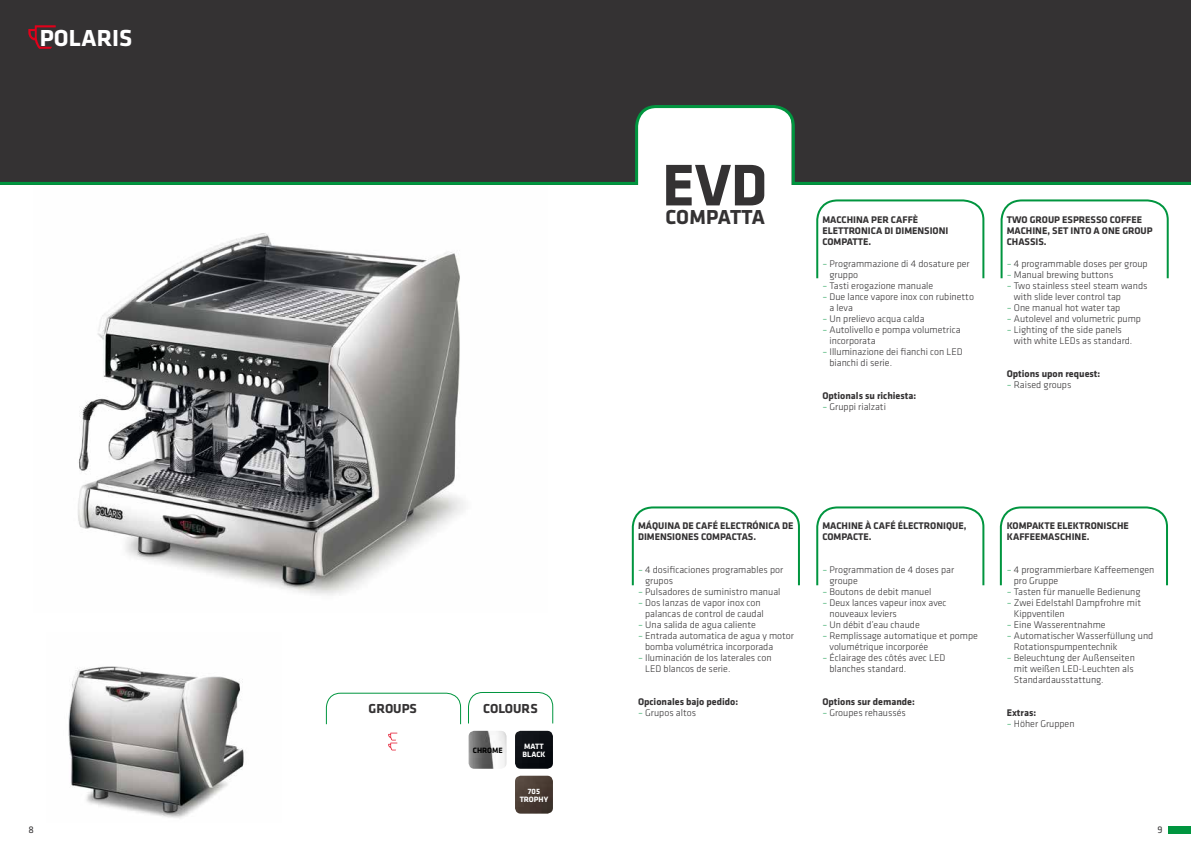
<style>
.page{position:relative;width:1191px;height:842px;background:#fff}
.page>*{position:absolute;margin:0;border:0;box-sizing:border-box;transform-origin:0 0}
.t1{font:700 60.9px "Klavika";color:#343233}
.t2{font:700 24.1px "Klavika";color:#fff}
.t3{font:700 21px "Klavika";letter-spacing:-.005em;color:#343233}
.t4{font:700 13.5px "Klavika";color:#343233}
.t5{font:300 10px/11px "Klavika";color:#343233}
.t6{font:700 10px/11px "Klavika";color:#343233}
.t7{font:10px "Klavika";color:#343233}
.t8{font:700 8px/8px "Klavika";color:#fff}
.t9{font:700 8px "Klavika";color:#000}
.s1{color:#00953f}
</style>
<div class="page">
<img style="left:78px;top:233px;width:387px;height:362px">
<img style="left:68px;top:666px;width:176px;height:152px">
<div style="left:0;top:0;width:1191px;height:184px;background:#343233"></div>
<div style="left:1168px;top:826px;width:23px;height:7px;background:#00953f"></div>
<svg style="left:0;top:105px;width:1191px;height:80px"></svg>
<svg style="left:816px;top:199px;width:169px;height:80px"></svg>
<svg style="left:816px;top:506px;width:169px;height:80px"></svg>
<svg style="left:631px;top:506px;width:169px;height:80px"></svg>
<svg style="left:1000px;top:199px;width:169px;height:80px"></svg>
<svg style="left:999px;top:506px;width:169px;height:80px"></svg>
<svg style="left:28px;top:25px;width:28px;height:24px"></svg>
<svg style="left:325px;top:692px;width:136px;height:33px"></svg>
<svg style="left:388px;top:733px;width:9px;height:17px"></svg>
<img style="left:515px;top:776px;width:38px;height:38px">
<svg style="left:468px;top:692px;width:86px;height:32px"></svg>
<img style="left:468px;top:731px;width:38px;height:38px">
<img style="left:515px;top:731px;width:38px;height:38px">
<h2 class="t2" style="left:40px;top:20px;width:94px">POLARIS</h2>
<h3 class="t4" style="left:369px;top:699px;width:50px">GROUPS</h3>
<h3 class="t4" style="left:483px;top:698px;width:56px">COLOURS</h3>
<p class="t9" style="left:473px;top:744px;width:31px">CHROME</p>
<p class="t8" style="left:522px;top:742px;width:24px">MATT<br>BLACK</p>
<p class="t8" style="left:520px;top:787px;width:30px;text-align:center">705<br>TROPHY</p>
<h1 class="t1" style="left:662px;top:141px;width:107px">EVD</h1>
<h3 class="t3" style="left:665px;top:202px;width:101px">COMPATTA</h3>
<p class="t6" style="left:822px;top:214px;width:128px">MACCHINA PER CAFFÈ<br>ELETTRONICA DI DIMENSIONI<br>COMPATTE.</p>
<p class="t5" style="left:829px;top:258px;width:142px;text-indent:-7px"><span class="s1">–</span> Programmazione di 4 dosature per gruppo</p>
<p class="t5" style="left:822px;top:280px;width:112px"><span class="s1">–</span> Tasti erogazione manuale</p>
<p class="t5" style="left:829px;top:291px;width:146px;text-indent:-7px"><span class="s1">–</span> Due lance vapore inox con rubinetto a leva</p>
<p class="t5" style="left:822px;top:313px;width:104px"><span class="s1">–</span> Un prelievo acqua calda</p>
<p class="t5" style="left:829px;top:324px;width:133px;text-indent:-7px"><span class="s1">–</span> Autolivello e pompa volumetrica incorporata</p>
<p class="t5" style="left:829px;top:346px;width:135px;text-indent:-7px"><span class="s1">–</span> Illuminazione dei fianchi con LED bianchi di serie.</p>
<p class="t6" style="left:822px;top:390px;width:95px">Optionals su richiesta:</p>
<p class="t5" style="left:822px;top:401px;width:65px"><span class="s1">–</span> Gruppi rialzati</p>
<p class="t6" style="left:1006px;top:214px;width:147px">TWO GROUP ESPRESSO COFFEE<br>MACHINE, SET INTO A ONE GROUP<br>CHASSIS.</p>
<p class="t5" style="left:1006px;top:258px;width:143px"><span class="s1">–</span> 4 programmable doses per group</p>
<p class="t5" style="left:1006px;top:269px;width:108px"><span class="s1">–</span> Manual brewing buttons</p>
<p class="t5" style="left:1013px;top:280px;width:135px;text-indent:-7px"><span class="s1">–</span> Two stainless steel steam wands with slide lever control tap</p>
<p class="t5" style="left:1006px;top:302px;width:115px"><span class="s1">–</span> One manual hot water tap</p>
<p class="t5" style="left:1006px;top:313px;width:136px"><span class="s1">–</span> Autolevel and volumetric pump</p>
<p class="t5" style="left:1013px;top:324px;width:120px;text-indent:-7px"><span class="s1">–</span> Lighting of the side panels with white LEDs as standard.</p>
<p class="t6" style="left:1006px;top:368px;width:95px">Options upon request:</p>
<p class="t5" style="left:1006px;top:379px;width:66px"><span class="s1">–</span> Raised groups</p>
<p class="t6" style="left:638px;top:520px;width:157px">MÁQUINA DE CAFÉ ELECTRÓNICA DE<br>DIMENSIONES COMPACTAS.</p>
<p class="t5" style="left:645px;top:564px;width:139px;text-indent:-7px"><span class="s1">–</span> 4 dosificaciones programables por grupos</p>
<p class="t5" style="left:638px;top:586px;width:144px"><span class="s1">–</span> Pulsadores de suministro manual</p>
<p class="t5" style="left:645px;top:597px;width:120px;text-indent:-7px"><span class="s1">–</span> Dos lanzas de vapor inox con palancas de control de caudal</p>
<p class="t5" style="left:638px;top:619px;width:119px"><span class="s1">–</span> Una salida de agua caliente</p>
<p class="t5" style="left:645px;top:630px;width:150px;text-indent:-7px"><span class="s1">–</span> Entrada automatica de agua y motor bomba volumétrica incorporada</p>
<p class="t5" style="left:645px;top:652px;width:128px;text-indent:-7px"><span class="s1">–</span> Iluminación de los laterales con<br>LED blancos de serie.</p>
<p class="t6" style="left:638px;top:696px;width:102px">Opcionales bajo pedido:</p>
<p class="t5" style="left:638px;top:707px;width:59px"><span class="s1">–</span> Grupos altos</p>
<p class="t6" style="left:822px;top:520px;width:146px">MACHINE À CAFÉ ÉLECTRONIQUE,<br>COMPACTE.</p>
<p class="t5" style="left:829px;top:564px;width:126px;text-indent:-7px"><span class="s1">–</span> Programmation de 4 doses par groupe</p>
<p class="t5" style="left:822px;top:586px;width:111px"><span class="s1">–</span> Boutons de debit manuel</p>
<p class="t5" style="left:829px;top:597px;width:119px;text-indent:-7px"><span class="s1">–</span> Deux lances vapeur inox avec nouveaux leviers</p>
<p class="t5" style="left:822px;top:619px;width:99px"><span class="s1">–</span> Un débit d’eau chaude</p>
<p class="t5" style="left:829px;top:630px;width:150px;text-indent:-7px"><span class="s1">–</span> Remplissage automatique et pompe volumétrique incorporée</p>
<p class="t5" style="left:829px;top:652px;width:117px;text-indent:-7px"><span class="s1">–</span> Éclairage des côtés avec LED blanches standard.</p>
<p class="t6" style="left:822px;top:696px;width:94px">Options sur demande:</p>
<p class="t5" style="left:822px;top:707px;width:85px"><span class="s1">–</span> Groupes rehaussés</p>
<p class="t6" style="left:1006px;top:520px;width:124px">KOMPAKTE ELEKTRONISCHE<br>KAFFEEMASCHINE.</p>
<p class="t5" style="left:1013px;top:564px;width:142px;text-indent:-7px"><span class="s1">–</span> 4 programmierbare Kaffeemengen pro Gruppe</p>
<p class="t5" style="left:1006px;top:586px;width:135px"><span class="s1">–</span> Tasten für manuelle Bedienung</p>
<p class="t5" style="left:1013px;top:597px;width:129px;text-indent:-7px"><span class="s1">–</span> Zwei Edelstahl Dampfrohre mit<br>Kippventilen</p>
<p class="t5" style="left:1006px;top:619px;width:100px"><span class="s1">–</span> Eine Wasserentnahme</p>
<p class="t5" style="left:1013px;top:630px;width:141px;text-indent:-7px"><span class="s1">–</span> Automatischer Wasserfüllung und<br>Rotationspumpentechnik</p>
<p class="t5" style="left:1013px;top:652px;width:123px;text-align:justify;text-indent:-7px"><span class="s1">–</span> Beleuchtung der Außenseiten mit weißen LED-Leuchten als Standardausstattung.</p>
<p class="t6" style="left:1006px;top:707px;width:31px">Extras:</p>
<p class="t5" style="left:1006px;top:718px;width:69px"><span class="s1">–</span> Höher Gruppen</p>
<p class="t7" style="left:28px;top:823px;width:7px">8</p>
<p class="t7" style="left:1157px;top:823px;width:7px">9</p>
</div>
